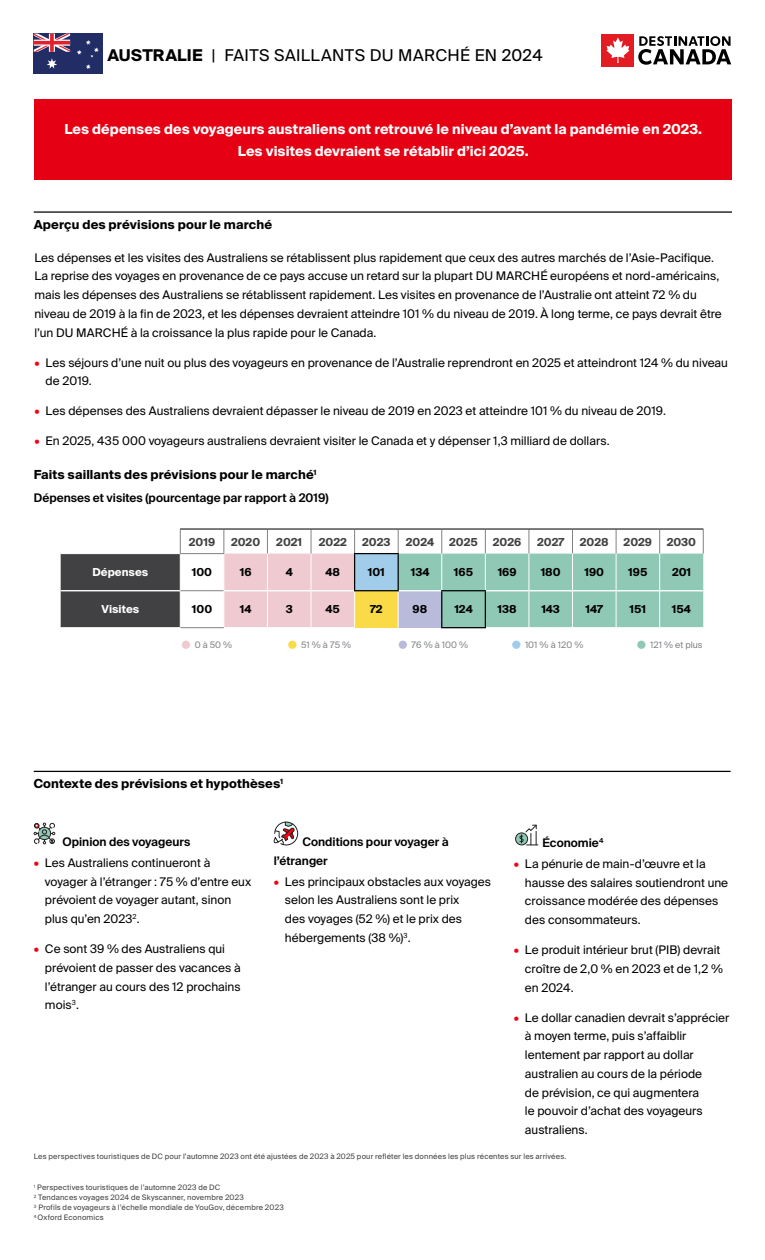
<style>
.page{position:relative;width:765px;height:1260px;background:#fff}
.page>*{position:absolute;margin:0;border:0;box-sizing:border-box;transform-origin:0 0}
.t1{font:16.25px "Suisse Intl";letter-spacing:.025em;color:#000}
.t2{font:700 13.75px/22px "Suisse Intl";letter-spacing:.005em;color:#fff;text-align:center}
.t3{font:700 12.5px "Suisse Intl";letter-spacing:.01em;color:#000}
.t4{font:11.88px/18.8px "Suisse Intl";color:#000}
.t5{font:600 11.88px/18.8px "Suisse Intl";color:#000}
.t6{font:700 11px "Suisse Intl";color:#000}
.t7{font:700 11px "Suisse Intl";color:#414042}
.t8{font:700 11px "Suisse Intl";color:#fff}
.t9{font:9px "Suisse Intl";color:#808285}
.t10{font:7.5px/10px "Suisse Intl";letter-spacing:.02em;color:#414042}
.s1{font-weight:700}
.s2{color:#f50014}
</style>
<div class="page">
<div style="left:34px;top:34px;width:69px;height:40px;background:#222c65"></div>
<svg style="left:47px;top:58px;width:10px;height:11px"></svg>
<svg style="left:86px;top:64px;width:5px;height:5px"></svg>
<svg style="left:77px;top:40px;width:22px;height:17px"></svg>
<svg style="left:34px;top:34px;width:36px;height:18px"></svg>
<div style="left:602px;top:34px;width:32px;height:33px;background:#e31b23"></div>
<svg style="left:606px;top:37px;width:24px;height:26px"></svg>
<svg style="left:638px;top:36px;width:93px;height:29px"></svg>
<hr style="left:34px;top:771px;width:697px;height:1px;background:#000">
<div style="left:35px;top:99px;width:697px;height:81px;background:#e60013"></div>
<svg style="left:34px;top:823px;width:21px;height:21px"></svg>
<svg style="left:274px;top:821px;width:24px;height:25px"></svg>
<div style="left:516px;top:833px;width:12px;height:12px;background:#8fc9b5;border-radius:50%"></div>
<div style="left:515px;top:833px;width:13px;height:12px;border:1px solid #231f20;border-radius:50%"></div>
<svg style="left:519px;top:824px;width:19px;height:22px"></svg>
<hr style="left:34px;top:211px;width:698px;height:2px;background:#000">
<div style="left:182px;top:641px;width:8px;height:8px;background:#efcad0;border-radius:50%"></div>
<div style="left:288px;top:641px;width:8px;height:8px;background:#fada46;border-radius:50%"></div>
<div style="left:637px;top:641px;width:9px;height:8px;background:#8fc9b5;border-radius:50%"></div>
<div style="left:512px;top:641px;width:8px;height:8px;background:#a1cdeb;border-radius:50%"></div>
<div style="left:399px;top:641px;width:8px;height:8px;background:#b8bbda;border-radius:50%"></div>
<div style="left:355px;top:554px;width:43px;height:37px;background:#a1cdeb"></div>
<div style="left:355px;top:591px;width:43px;height:37px;background:#fada46"></div>
<svg style="left:61px;top:530px;width:120px;height:98px"></svg>
<hr style="left:180px;top:529px;width:44px;height:1px;background:#000">
<hr style="left:224px;top:529px;width:43px;height:1px;background:#000">
<hr style="left:267px;top:529px;width:44px;height:1px;background:#000">
<hr style="left:311px;top:529px;width:44px;height:1px;background:#000">
<hr style="left:355px;top:529px;width:43px;height:1px;background:#000">
<hr style="left:398px;top:529px;width:44px;height:1px;background:#000">
<hr style="left:442px;top:529px;width:43px;height:1px;background:#000">
<hr style="left:485px;top:529px;width:44px;height:1px;background:#000">
<hr style="left:529px;top:529px;width:44px;height:1px;background:#000">
<hr style="left:573px;top:529px;width:43px;height:1px;background:#000">
<hr style="left:616px;top:529px;width:44px;height:1px;background:#000">
<hr style="left:660px;top:529px;width:43px;height:1px;background:#000">
<svg style="left:224px;top:530px;width:131px;height:98px"></svg>
<svg style="left:398px;top:530px;width:306px;height:98px"></svg>
<hr style="left:441px;top:627px;width:45px;height:1px;background:#000">
<hr style="left:354px;top:553px;width:45px;height:1px;background:#000">
<hr style="left:354px;top:554px;width:1px;height:36px;background:#000">
<hr style="left:398px;top:554px;width:1px;height:36px;background:#000">
<hr style="left:354px;top:590px;width:45px;height:1px;background:#000">
<hr style="left:180px;top:553px;width:44px;height:1px;background:#808285">
<hr style="left:180px;top:591px;width:44px;height:1px;background:#808285">
<hr style="left:180px;top:627px;width:44px;height:1px;background:#808285">
<h1 class="t1" style="left:107px;top:46px;width:437px"><span class="s1">AUSTRALIE</span> | FAITS SAILLANTS DU MARCHÉ EN 2024</h1>
<p class="t2" style="left:64px;top:118px;width:639px">Les dépenses des voyageurs australiens ont retrouvé le niveau d’avant la pandémie en 2023.<br>Les visites devraient se rétablir d’ici 2025.</p>
<p class="t3" style="left:34px;top:217px;width:240px">Aperçu des prévisions pour le marché</p>
<p class="t4" style="left:34px;top:248px;width:689px">Les dépenses et les visites des Australiens se rétablissent plus rapidement que ceux des autres marchés de l’Asie-Pacifique.<br>La reprise des voyages en provenance de ce pays accuse un retard sur la plupart DU MARCHÉ européens et nord-américains, mais les dépenses des Australiens se rétablissent rapidement. Les visites en provenance de l’Australie ont atteint 72 % du niveau de 2019 à la fin de 2023, et les dépenses devraient atteindre 101 % du niveau de 2019. À long terme, ce pays devrait être l’un DU MARCHÉ à la croissance la plus rapide pour le Canada.</p>
<p class="t4" style="left:46px;top:353px;width:684px;text-indent:-11px"><span class="s2">•</span> Les séjours d’une nuit ou plus des voyageurs en provenance de l’Australie reprendront en 2025 et atteindront 124 % du niveau de 2019.</p>
<p class="t4" style="left:34px;top:402px;width:633px"><span class="s2">•</span> Les dépenses des Australiens devraient dépasser le niveau de 2019 en 2023 et atteindre 101 % du niveau de 2019.</p>
<p class="t4" style="left:34px;top:432px;width:577px"><span class="s2">•</span> En 2025, 435 000 voyageurs australiens devraient visiter le Canada et y dépenser 1,3 milliard de dollars.</p>
<p class="t3" style="left:34px;top:467px;width:284px">Faits saillants des prévisions pour le marché<sup>1</sup></p>
<p class="t5" style="left:34px;top:488px;width:296px">Dépenses et visites (pourcentage par rapport à 2019)</p>
<p class="t7" style="left:189px;top:536px;width:28px">2019</p>
<p class="t7" style="left:231px;top:536px;width:31px">2020</p>
<p class="t7" style="left:276px;top:536px;width:27px">2021</p>
<p class="t7" style="left:319px;top:536px;width:30px">2022</p>
<p class="t7" style="left:362px;top:535px;width:30px">2023</p>
<p class="t7" style="left:406px;top:536px;width:30px">2024</p>
<p class="t7" style="left:449px;top:536px;width:30px">2025</p>
<p class="t7" style="left:493px;top:536px;width:30px">2026</p>
<p class="t7" style="left:537px;top:536px;width:29px">2027</p>
<p class="t7" style="left:580px;top:536px;width:30px">2028</p>
<p class="t7" style="left:624px;top:536px;width:30px">2029</p>
<p class="t7" style="left:667px;top:536px;width:31px">2030</p>
<p class="t8" style="left:93px;top:566px;width:57px">Dépenses</p>
<p class="t6" style="left:192px;top:566px;width:22px">100</p>
<p class="t6" style="left:240px;top:566px;width:13px">16</p>
<p class="t6" style="left:286px;top:566px;width:8px">4</p>
<p class="t6" style="left:325px;top:566px;width:16px">48</p>
<p class="t6" style="left:368px;top:566px;width:19px">101</p>
<p class="t6" style="left:411px;top:566px;width:20px">134</p>
<p class="t6" style="left:454px;top:566px;width:21px">165</p>
<p class="t6" style="left:498px;top:566px;width:20px">169</p>
<p class="t6" style="left:541px;top:566px;width:21px">180</p>
<p class="t6" style="left:584px;top:566px;width:21px">190</p>
<p class="t6" style="left:628px;top:566px;width:21px">195</p>
<p class="t6" style="left:672px;top:566px;width:21px">201</p>
<p class="t8" style="left:102px;top:603px;width:39px">Visites</p>
<p class="t6" style="left:192px;top:603px;width:22px">100</p>
<p class="t6" style="left:240px;top:603px;width:13px">14</p>
<p class="t6" style="left:286px;top:603px;width:9px">3</p>
<p class="t6" style="left:326px;top:603px;width:16px">45</p>
<p class="t6" style="left:370px;top:603px;width:14px">72</p>
<p class="t6" style="left:413px;top:603px;width:16px">98</p>
<p class="t6" style="left:454px;top:603px;width:20px">124</p>
<p class="t6" style="left:498px;top:603px;width:21px">138</p>
<p class="t6" style="left:541px;top:603px;width:20px">143</p>
<p class="t6" style="left:586px;top:603px;width:19px">147</p>
<p class="t6" style="left:630px;top:603px;width:18px">151</p>
<p class="t6" style="left:672px;top:603px;width:20px">154</p>
<p class="t9" style="left:195px;top:640px;width:39px">0 à 50 %</p>
<p class="t9" style="left:301px;top:640px;width:52px">51 % à 75 %</p>
<p class="t9" style="left:412px;top:640px;width:58px">76 % à 100 %</p>
<p class="t9" style="left:525px;top:640px;width:60px">101 % à 120 %</p>
<p class="t9" style="left:650px;top:640px;width:54px">121 % et plus</p>
<p class="t3" style="left:34px;top:776px;width:251px">Contexte des prévisions et hypothèses<sup>1</sup></p>
<p class="t5" style="left:62px;top:832px;width:129px">Opinion des voyageurs</p>
<p class="t4" style="left:45px;top:853px;width:208px;text-indent:-11px"><span class="s2">•</span> Les Australiens continueront à voyager à l’étranger : 75 % d’entre eux prévoient de voyager autant, sinon plus qu’en 2023<sup>2</sup>.</p>
<p class="t4" style="left:45px;top:940px;width:197px;text-indent:-11px"><span class="s2">•</span> Ce sont 39 % des Australiens qui prévoient de passer des vacances à l’étranger au cours des 12 prochains mois<sup>3</sup>.</p>
<p class="t5" style="left:274px;top:832px;width:176px;text-indent:29px">Conditions pour voyager à l’étranger</p>
<p class="t4" style="left:285px;top:872px;width:208px;text-indent:-11px"><span class="s2">•</span> Les principaux obstacles aux voyages selon les Australiens sont le prix<br>des voyages (52 %) et le prix des hébergements (38 %)<sup>3</sup>.</p>
<p class="t5" style="left:542px;top:833px;width:62px">Économie<sup>4</sup></p>
<p class="t4" style="left:525px;top:854px;width:205px;text-indent:-11px"><span class="s2">•</span> La pénurie de main-d’œuvre et la hausse des salaires soutiendront une croissance modérée des dépenses des consommateurs.</p>
<p class="t4" style="left:525px;top:941px;width:200px;text-indent:-11px"><span class="s2">•</span> Le produit intérieur brut (PIB) devrait croître de 2,0 % en 2023 et de 1,2 % en 2024.</p>
<p class="t4" style="left:525px;top:1008px;width:206px;text-indent:-11px"><span class="s2">•</span> Le dollar canadien devrait s’apprécier à moyen terme, puis s’affaiblir lentement par rapport au dollar australien au cours de la période<br>de prévision, ce qui augmentera<br>le pouvoir d’achat des voyageurs australiens.</p>
<p class="t10" style="left:34px;top:1151px;width:534px">Les perspectives touristiques de DC pour l’automne 2023 ont été ajustées de 2023 à 2025 pour refléter les données les plus récentes sur les arrivées.</p>
<p class="t10" style="left:34px;top:1183px;width:252px"><sup>1</sup> Perspectives touristiques de l’automne 2023 de DC<br><sup>2</sup> Tendances voyages 2024 de Skyscanner, novembre 2023<br><sup>3</sup> Profils de voyageurs à l’échelle mondiale de YouGov, décembre 2023<br><sup>4</sup> Oxford Economics</p>
</div>
